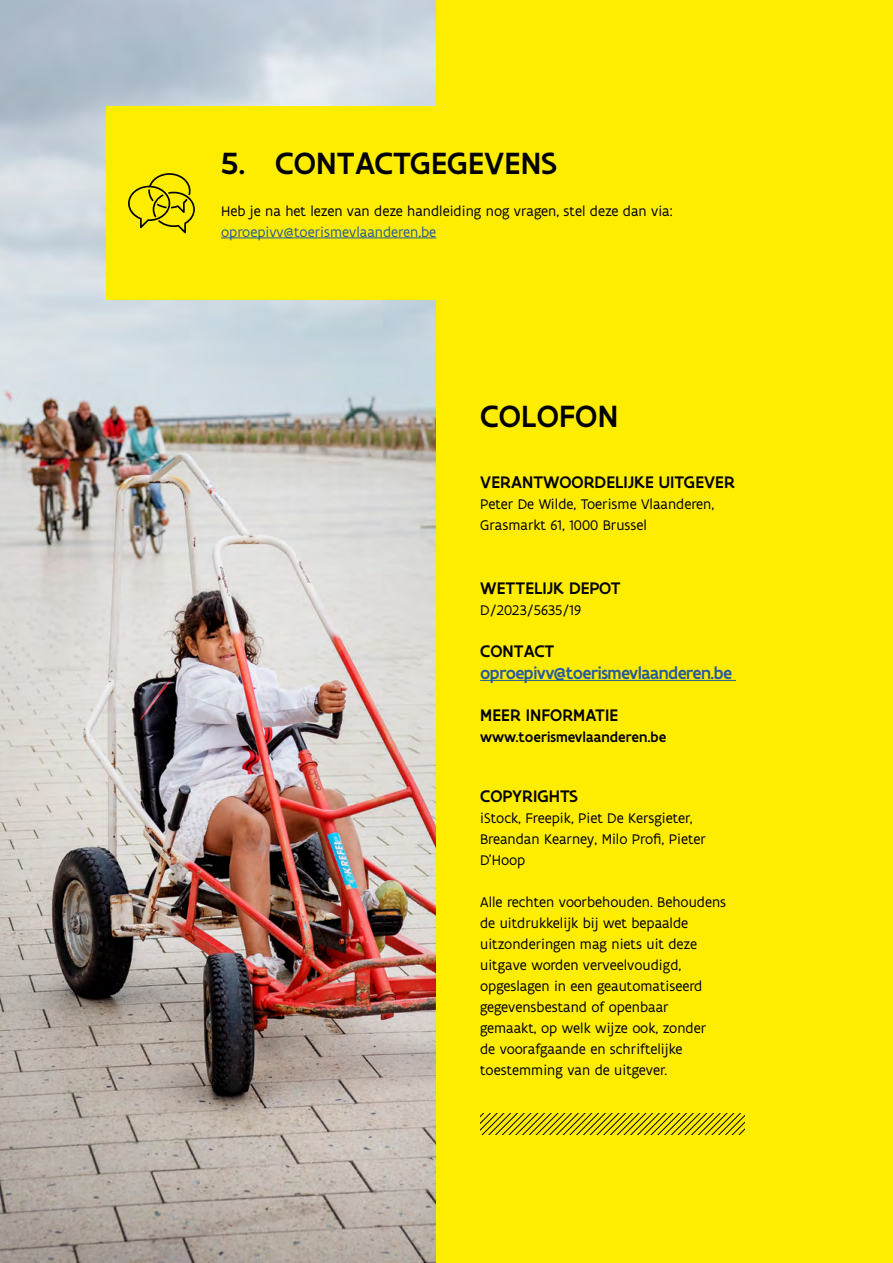
<style>
.page{position:relative;width:893px;height:1263px;background:#fff}
.page>*{position:absolute;margin:0;border:0;box-sizing:border-box;transform-origin:0 0}
.t1{font:500 33px "Flanders Art Sans";letter-spacing:.005em;color:#000}
.t2{font:500 18px "Flanders Art Sans";letter-spacing:.005em;color:#000}
.t3{font:500 18px "Flanders Art Sans";letter-spacing:-.03em;color:#275b9b}
.basistekst{font:15px/21px "Flanders Art Sans";color:#000}
.basistekst-2{font:15px "Flanders Art Sans";color:#275b9b}
.basistekst-3{font:500 15px "Flanders Art Sans";color:#000}
</style>
<div class="page">
<div style="left:436px;top:0;width:457px;height:1263px;background:#ffed00"></div>
<hr style="left:480px;top:680px;width:256px;height:1px;background:#275b9b">
<svg style="left:480px;top:1113px;width:264px;height:22px"></svg>
<img style="left:0;top:0;width:436px;height:1263px">
<div style="left:106px;top:106px;width:638px;height:194px;background:#ffed00"></div>
<hr style="left:221px;top:238px;width:215px;height:1px;background:#275b9b">
<svg style="left:128px;top:173px;width:67px;height:60px"></svg>
<h1 class="t1" style="left:221px;top:142px;width:337px">5. CONTACTGEGEVENS</h1>
<p class="basistekst" style="left:221px;top:200px;width:453px">Heb je na het lezen van deze handleiding nog vragen, stel deze dan via:</p>
<p class="basistekst-2" style="left:221px;top:222px;width:217px">oproepivv@toerismevlaanderen.be</p>
<p class="t1" style="left:480px;top:395px;width:140px">COLOFON</p>
<h5 class="t2" style="left:480px;top:471px;width:256px">VERANTWOORDELIJKE UITGEVER</h5>
<p class="basistekst" style="left:480px;top:494px;width:236px">Peter De Wilde, Toerisme Vlaanderen,</p>
<p class="basistekst" style="left:480px;top:515px;width:168px">Grasmarkt 61, 1000 Brussel</p>
<h5 class="t2" style="left:480px;top:576px;width:142px">WETTELIJK DEPOT</h5>
<p class="basistekst" style="left:480px;top:599px;width:102px">D/2023/5635/19</p>
<h5 class="t2" style="left:480px;top:640px;width:76px">CONTACT</h5>
<h5 class="t3" style="left:480px;top:662px;width:254px">oproepivv@toerismevlaanderen.be</h5>
<h5 class="t2" style="left:480px;top:704px;width:140px">MEER INFORMATIE</h5>
<p class="basistekst-3" style="left:480px;top:728px;width:188px">www.toerismevlaanderen.be</p>
<h5 class="t2" style="left:480px;top:785px;width:99px">COPYRIGHTS</h5>
<p class="basistekst" style="left:480px;top:808px;width:227px">iStock, Freepik, Piet De Kersgieter,<br>Breandan Kearney, Milo Profi, Pieter<br>D’Hoop</p>
<p class="basistekst" style="left:480px;top:892px;width:248px">Alle rechten voorbehouden. Behoudens de uitdrukkelijk bij wet bepaalde uitzonderingen mag niets uit deze uitgave worden verveelvoudigd, opgeslagen in een geautomatiseerd gegevensbestand of openbaar gemaakt, op welk wijze ook, zonder<br>de voorafgaande en schriftelijke toestemming van de uitgever.</p>
</div>
